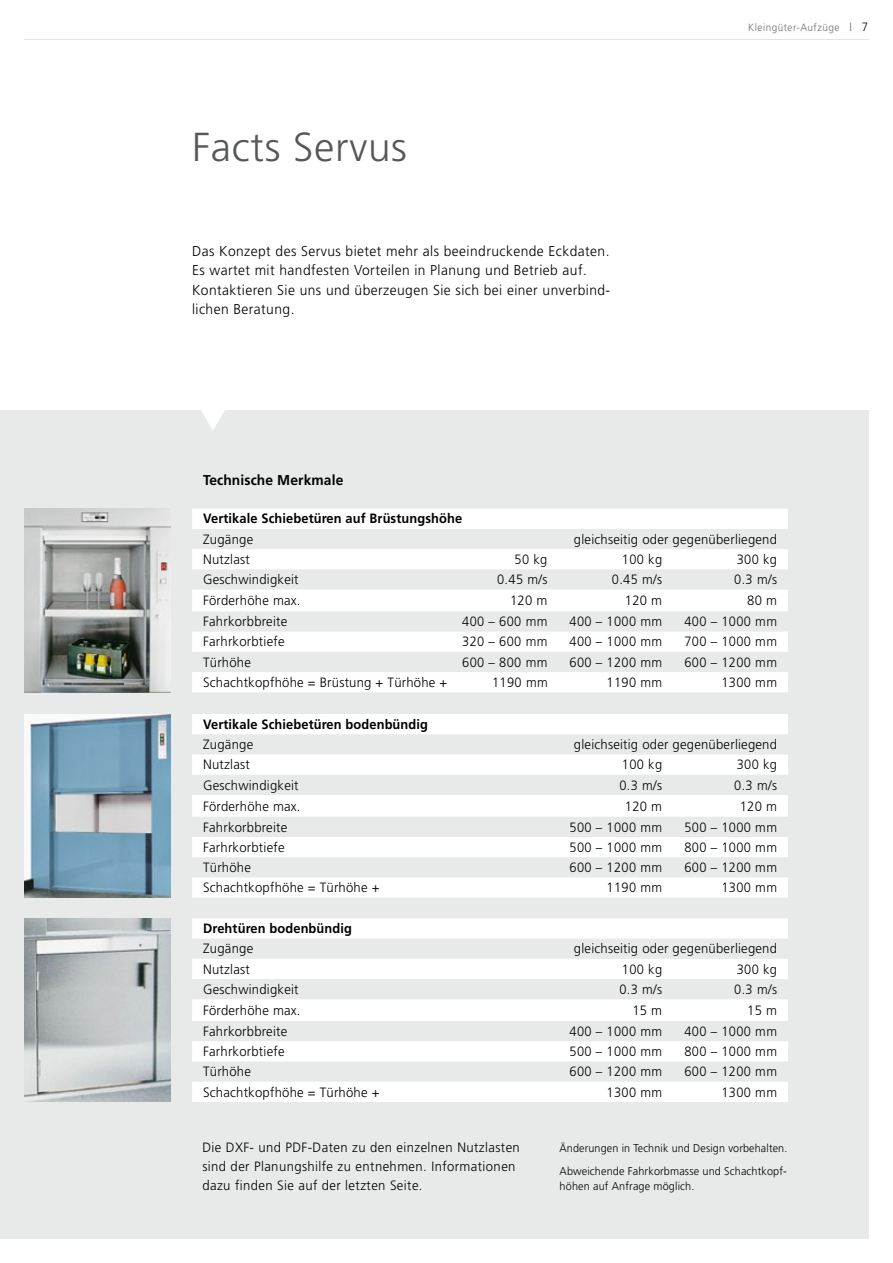
<style>
.page{position:relative;width:893px;height:1263px;background:#fff}
.page>*{position:absolute;margin:0;border:0;box-sizing:border-box;transform-origin:0 0}
.t1{font:300 40.5px "Frutiger";letter-spacing:.02em;color:#565757}
.t2{font:300 14.25px/19px "Frutiger";letter-spacing:.03em;color:#000}
.t3{font:700 14.25px "Frutiger";letter-spacing:.01em;color:#000}
.t4{font:300 13.5px/19px "Frutiger";letter-spacing:.015em;color:#000}
.t5{font:300 13.5px "Frutiger";letter-spacing:.015em;color:#000;scale:.95 1}
.t6{font:700 13.5px "Frutiger";letter-spacing:.01em;color:#000;scale:.95 1}
.t7{font:300 11.25px/23.2px "Frutiger";letter-spacing:.01em;color:#000;scale:.96 1}
.t8{font:300 11.25px "Frutiger";letter-spacing:.01em;color:#000}
.t9{font:300 10.5px "Frutiger";letter-spacing:.05em;color:#6e6f70;scale:.95 1}
.s1{font-size:12px}
.s2{font-size:12px;color:#000}
</style>
<div class="page">
<hr style="left:24px;top:39px;width:845px;height:1px;background:#e2e3e4">
<div style="left:0;top:410px;width:869px;height:829px;background:#e8e9e9"></div>
<svg style="left:201px;top:410px;width:24px;height:20px"></svg>
<svg style="left:192px;top:509px;width:596px;height:183px;fill:#fff"></svg>
<svg style="left:192px;top:714px;width:596px;height:184px;fill:#fff"></svg>
<svg style="left:192px;top:918px;width:596px;height:184px;fill:#fff"></svg>
<img style="left:24px;top:509px;width:147px;height:183px">
<img style="left:24px;top:714px;width:147px;height:184px">
<img style="left:24px;top:918px;width:147px;height:184px">
<h1 class="t1" style="left:192px;top:124px;width:216px">Facts Servus</h1>
<p class="t2" style="left:192px;top:242px;width:419px">Das Konzept des Servus bietet mehr als beeindruckende Eckdaten.<br>Es wartet mit handfesten Vorteilen in Planung und Betrieb auf.<br>Kontaktieren Sie uns und überzeugen Sie sich bei einer unverbind&shy;lichen Beratung.</p>
<p class="t3" style="left:203px;top:472px;width:142px">Technische Merkmale</p>
<p class="t9" style="left:748px;top:22px;width:128px">Kleingüter-Aufzüge <span class="s1">I</span> <span class="s2">7</span></p>
<p class="t6" style="left:203px;top:511px;width:274px">Vertikale Schiebetüren auf Brüstungshöhe</p>
<p class="t4" style="left:203px;top:529px;width:52px">Zugänge</p>
<p class="t4" style="left:574px;top:529px;width:205px">gleichseitig oder gegenüberliegend</p>
<p class="t4" style="left:203px;top:550px;width:48px">Nutzlast</p>
<p class="t5" style="left:515px;top:552px;width:36px">50 kg</p>
<p class="t5" style="left:622px;top:552px;width:44px">100 kg</p>
<p class="t5" style="left:737px;top:552px;width:44px">300 kg</p>
<p class="t4" style="left:203px;top:570px;width:97px">Geschwindigkeit</p>
<p class="t5" style="left:497px;top:572px;width:55px">0.45 m/s</p>
<p class="t5" style="left:612px;top:572px;width:55px">0.45 m/s</p>
<p class="t5" style="left:734px;top:572px;width:47px">0.3 m/s</p>
<p class="t4" style="left:203px;top:591px;width:99px">Förderhöhe max.</p>
<p class="t4" style="left:510px;top:591px;width:39px">120 m</p>
<p class="t4" style="left:625px;top:591px;width:39px">120 m</p>
<p class="t4" style="left:747px;top:591px;width:31px">80 m</p>
<p class="t4" style="left:203px;top:612px;width:86px">Fahrkorbbreite</p>
<p class="t5" style="left:462px;top:614px;width:91px">400 – 600 mm</p>
<p class="t5" style="left:569px;top:614px;width:99px">400 – 1000 mm</p>
<p class="t5" style="left:684px;top:614px;width:99px">400 – 1000 mm</p>
<p class="t4" style="left:203px;top:632px;width:83px">Farhrkorbtiefe</p>
<p class="t5" style="left:462px;top:634px;width:91px">320 – 600 mm</p>
<p class="t5" style="left:569px;top:634px;width:99px">400 – 1000 mm</p>
<p class="t5" style="left:684px;top:634px;width:99px">700 – 1000 mm</p>
<p class="t4" style="left:203px;top:652px;width:49px">Türhöhe</p>
<p class="t5" style="left:462px;top:654px;width:91px">600 – 800 mm</p>
<p class="t5" style="left:569px;top:654px;width:99px">600 – 1200 mm</p>
<p class="t5" style="left:684px;top:654px;width:99px">600 – 1200 mm</p>
<p class="t4" style="left:203px;top:673px;width:246px">Schachtkopfhöhe = Brüstung + Türhöhe +</p>
<p class="t5" style="left:492px;top:675px;width:60px">1190 mm</p>
<p class="t5" style="left:606px;top:675px;width:60px">1190 mm</p>
<p class="t5" style="left:721px;top:675px;width:60px">1300 mm</p>
<p class="t6" style="left:203px;top:716px;width:238px">Vertikale Schiebetüren bodenbündig</p>
<p class="t4" style="left:203px;top:735px;width:52px">Zugänge</p>
<p class="t4" style="left:574px;top:735px;width:205px">gleichseitig oder gegenüberliegend</p>
<p class="t4" style="left:203px;top:755px;width:48px">Nutzlast</p>
<p class="t5" style="left:622px;top:757px;width:44px">100 kg</p>
<p class="t5" style="left:737px;top:757px;width:44px">300 kg</p>
<p class="t4" style="left:203px;top:775px;width:97px">Geschwindigkeit</p>
<p class="t5" style="left:619px;top:777px;width:47px">0.3 m/s</p>
<p class="t5" style="left:734px;top:777px;width:47px">0.3 m/s</p>
<p class="t4" style="left:203px;top:796px;width:99px">Förderhöhe max.</p>
<p class="t4" style="left:625px;top:796px;width:39px">120 m</p>
<p class="t4" style="left:740px;top:796px;width:39px">120 m</p>
<p class="t4" style="left:203px;top:817px;width:86px">Fahrkorbbreite</p>
<p class="t5" style="left:569px;top:819px;width:99px">500 – 1000 mm</p>
<p class="t5" style="left:684px;top:819px;width:99px">500 – 1000 mm</p>
<p class="t4" style="left:203px;top:837px;width:83px">Farhrkorbtiefe</p>
<p class="t5" style="left:569px;top:839px;width:99px">500 – 1000 mm</p>
<p class="t5" style="left:684px;top:839px;width:99px">800 – 1000 mm</p>
<p class="t4" style="left:203px;top:858px;width:49px">Türhöhe</p>
<p class="t5" style="left:569px;top:860px;width:99px">600 – 1200 mm</p>
<p class="t5" style="left:684px;top:860px;width:99px">600 – 1200 mm</p>
<p class="t4" style="left:203px;top:878px;width:178px">Schachtkopfhöhe = Türhöhe +</p>
<p class="t5" style="left:606px;top:880px;width:60px">1190 mm</p>
<p class="t5" style="left:721px;top:880px;width:60px">1300 mm</p>
<p class="t6" style="left:203px;top:920px;width:158px">Drehtüren bodenbündig</p>
<p class="t4" style="left:203px;top:939px;width:52px">Zugänge</p>
<p class="t4" style="left:574px;top:939px;width:205px">gleichseitig oder gegenüberliegend</p>
<p class="t4" style="left:203px;top:959px;width:48px">Nutzlast</p>
<p class="t5" style="left:622px;top:961px;width:44px">100 kg</p>
<p class="t5" style="left:737px;top:961px;width:44px">300 kg</p>
<p class="t4" style="left:203px;top:980px;width:97px">Geschwindigkeit</p>
<p class="t5" style="left:619px;top:981px;width:47px">0.3 m/s</p>
<p class="t5" style="left:734px;top:981px;width:47px">0.3 m/s</p>
<p class="t4" style="left:203px;top:1001px;width:99px">Förderhöhe max.</p>
<p class="t4" style="left:632px;top:1001px;width:31px">15 m</p>
<p class="t4" style="left:747px;top:1001px;width:31px">15 m</p>
<p class="t4" style="left:203px;top:1022px;width:86px">Fahrkorbbreite</p>
<p class="t5" style="left:569px;top:1023px;width:99px">400 – 1000 mm</p>
<p class="t5" style="left:684px;top:1023px;width:99px">400 – 1000 mm</p>
<p class="t4" style="left:203px;top:1042px;width:83px">Farhrkorbtiefe</p>
<p class="t5" style="left:569px;top:1044px;width:99px">500 – 1000 mm</p>
<p class="t5" style="left:684px;top:1044px;width:99px">800 – 1000 mm</p>
<p class="t4" style="left:203px;top:1062px;width:49px">Türhöhe</p>
<p class="t5" style="left:569px;top:1064px;width:99px">600 – 1200 mm</p>
<p class="t5" style="left:684px;top:1064px;width:99px">600 – 1200 mm</p>
<p class="t4" style="left:203px;top:1082px;width:178px">Schachtkopfhöhe = Türhöhe +</p>
<p class="t5" style="left:606px;top:1084px;width:60px">1300 mm</p>
<p class="t5" style="left:721px;top:1084px;width:60px">1300 mm</p>
<p class="t4" style="left:202px;top:1137px;width:319px">Die DXF- und PDF-Daten zu den einzelnen Nutzlasten sind der Planungshilfe zu entnehmen. Informationen dazu finden Sie auf der letzten Seite.</p>
<p class="t7" style="left:560px;top:1136px;width:239px">Änderungen in Technik und Design vorbehalten.<br>Abweichende Fahrkorbmasse und Schachtkopf-</p>
<p class="t8" style="left:560px;top:1180px;width:136px">höhen auf Anfrage möglich.</p>
</div>
